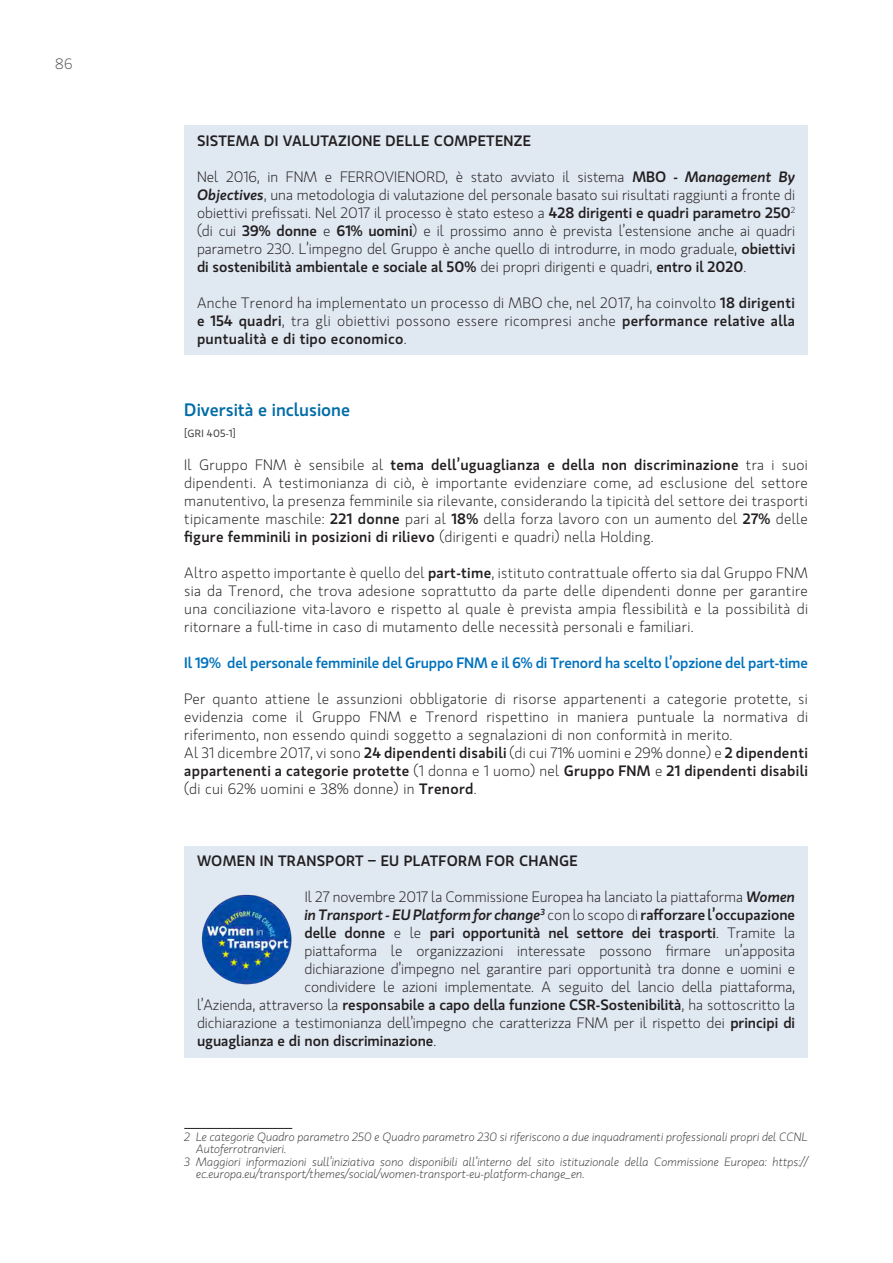
<style>
.page{position:relative;width:893px;height:1263px;background:#fff}
.page>*{position:absolute;margin:0;border:0;box-sizing:border-box;transform-origin:0 0}
.SOTTOTITOLO{font:500 18px "Gloriola Std";color:#006ca6}
.INQUADRATO{font:300 15px/18px "Gloriola Std";color:#231f20;text-align:justify}
.TESTO{font:300 15px/18px "Gloriola Std";letter-spacing:.02em;color:#231f20;text-align:justify}
.TESTO-2{font:500 15px/18px "Gloriola Std";letter-spacing:.02em;color:#231f20;text-align:justify}
.INQUADRATO-2{font:500 15px "Gloriola Std";color:#231f20}
.TESTO-3{font:500 15px "Gloriola Std";letter-spacing:-.01em;color:#0072bc}
.INQUADRATO-3{font:500 15px "Gloriola Std";letter-spacing:.02em;color:#231f20}
.INQUADRATO-4{font:italic 500 15px "Gloriola Std";color:#231f20}
.t1{font:300 15px "Gloriola Std";color:#57585a}
.NOTE{font:italic 300 12px/12px "Gloriola Std";color:#3e3e3f}
.GRI{font:10.5px "Gloriola Std";letter-spacing:.02em;color:#3e3e3f}
.s1{font-weight:500}
.s2{font-weight:500;font-style:italic}
.s3{font-weight:300}
.s4{font-weight:300;font-style:normal}
.s5{font-style:normal}
</style>
<div class="page">
<div style="left:184px;top:126px;width:624px;height:31px;background:#e0e8f2"></div>
<div style="left:184px;top:144px;width:624px;height:31px;background:#e0e8f2"></div>
<div style="left:184px;top:162px;width:624px;height:121px;background:#e0e8f2"></div>
<div style="left:184px;top:270px;width:624px;height:31px;background:#e0e8f2"></div>
<div style="left:184px;top:288px;width:624px;height:67px;background:#e0e8f2"></div>
<div style="left:184px;top:846px;width:624px;height:31px;background:#e0e8f2"></div>
<div style="left:184px;top:864px;width:624px;height:31px;background:#e0e8f2"></div>
<div style="left:184px;top:882px;width:624px;height:175px;background:#e0e8f2"></div>
<img style="left:201px;top:894px;width:91px;height:91px">
<hr style="left:184px;top:1128px;width:108px;height:1px;background:#231f20">
<p class="t1" style="left:55px;top:54px;width:19px">86</p>
<p class="INQUADRATO-3" style="left:197px;top:130px;width:336px">SISTEMA DI VALUTAZIONE DELLE COMPETENZE</p>
<p class="INQUADRATO" style="left:197px;top:167px;width:600px">Nel 2016, in FNM e FERROVIENORD, è stato avviato il sistema <span class="s1">MBO -</span> <span class="s2">Management By Objectives</span>, una metodologia di valutazione del personale basato sui risultati raggiunti a fronte di obiettivi prefissati. Nel 2017 il processo è stato esteso a <span class="s1">428 dirigenti e quadri parametro 250</span><sup>2 </sup>(di cui <span class="s1">39% donne</span> e <span class="s1">61% uomini</span>) e il prossimo anno è prevista l’estensione anche ai quadri parametro 230. L’impegno del Gruppo è anche quello di introdurre, in modo graduale, <span class="s1">obiettivi di sostenibilità ambientale e sociale al 50%</span> dei propri dirigenti e quadri, <span class="s1">entro il 2020</span>.</p>
<p class="INQUADRATO" style="left:197px;top:293px;width:600px">Anche Trenord ha implementato un processo di MBO che, nel 2017, ha coinvolto <span class="s1">18 dirigenti e 154 quadri</span>, tra gli obiettivi possono essere ricompresi anche <span class="s1">performance relative alla puntualità e di tipo economico</span>.</p>
<p class="SOTTOTITOLO" style="left:184px;top:397px;width:167px">Diversità e inclusione</p>
<p class="GRI" style="left:184px;top:426px;width:53px">[GRI 405-1]</p>
<p class="TESTO" style="left:184px;top:455px;width:625px">Il Gruppo FNM è sensibile al <span class="s1">tema dell’uguaglianza e della non discriminazione</span> tra i suoi dipendenti. A testimonianza di ciò, è importante evidenziare come, ad esclusione del settore manutentivo, la presenza femminile sia rilevante, considerando la tipicità del settore dei trasporti tipicamente maschile: <span class="s1">221 donne</span> pari al <span class="s1">18%</span> della forza lavoro con un aumento del <span class="s1">27%</span> delle <span class="s1">figure femminili in posizioni di rilievo</span> (dirigenti e quadri) nella Holding.</p>
<p class="TESTO" style="left:184px;top:563px;width:625px">Altro aspetto importante è quello del <span class="s1">part-time</span>, istituto contrattuale offerto sia dal Gruppo FNM sia da Trenord, che trova adesione soprattutto da parte delle dipendenti donne per garantire una conciliazione vita-lavoro e rispetto al quale è prevista ampia flessibilità e la possibilità di ritornare a full-time in caso di mutamento delle necessità personali e familiari.</p>
<p class="TESTO-3" style="left:184px;top:652px;width:625px">Il 19% del personale femminile del Gruppo FNM e il 6% di Trenord ha scelto l’opzione del part-time</p>
<p class="TESTO" style="left:184px;top:689px;width:625px">Per quanto attiene le assunzioni obbligatorie di risorse appartenenti a categorie protette, si evidenzia come il Gruppo FNM e Trenord rispettino in maniera puntuale la normativa di riferimento, non essendo quindi soggetto a segnalazioni di non conformità in merito.</p>
<p class="TESTO-2" style="left:184px;top:743px;width:625px"><span class="s3">Al 31 dicembre 2017, vi sono</span> 24 dipendenti disabili <span class="s3">(di cui 71% uomini e 29% donne) e</span> 2 dipendenti appartenenti a categorie protette <span class="s3">(1 donna e 1 uomo) nel</span> Gruppo FNM <span class="s3">e</span> 21 dipendenti disabili <span class="s3">(di cui 62% uomini e 38% donne) in</span> Trenord<span class="s3">.</span></p>
<p class="INQUADRATO-3" style="left:197px;top:850px;width:382px">WOMEN IN TRANSPORT – EU PLATFORM FOR CHANGE</p>
<p class="INQUADRATO" style="left:305px;top:887px;width:492px">Il 27 novembre 2017 la Commissione Europea ha lanciato la piattaforma <span class="s2">Women</span></p>
<p class="INQUADRATO-4" style="left:304px;top:904px;width:492px">in Transport - EU Platform for change<sup>3</sup> <span class="s4">con lo scopo di</span> <span class="s5">rafforzare l’occupazione</span></p>
<p class="INQUADRATO-2" style="left:304px;top:922px;width:492px">delle donne <span class="s3">e le</span> pari opportunità nel settore dei trasporti<span class="s3">. Tramite la</span></p>
<p class="INQUADRATO" style="left:304px;top:941px;width:492px">piattaforma le organizzazioni interessate possono firmare un’apposita</p>
<p class="INQUADRATO" style="left:304px;top:959px;width:492px">dichiarazione d’impegno nel garantire pari opportunità tra donne e uomini e</p>
<p class="INQUADRATO" style="left:304px;top:977px;width:492px">condividere le azioni implementate. A seguito del lancio della piattaforma,</p>
<p class="INQUADRATO-2" style="left:197px;top:994px;width:600px"><span class="s3">l’Azienda, attraverso la</span> responsabile a capo della funzione CSR-Sostenibilità<span class="s3">, ha sottoscritto la</span></p>
<p class="INQUADRATO" style="left:197px;top:1013px;width:600px">dichiarazione a testimonianza dell’impegno che caratterizza FNM per il rispetto dei <span class="s1">principi di</span></p>
<p class="INQUADRATO-2" style="left:197px;top:1030px;width:241px">uguaglianza e di non discriminazione<span class="s3">.</span></p>
<p class="NOTE" style="left:196px;top:1131px;width:613px;text-indent:-12px">2 Le categorie Quadro parametro 250 e Quadro parametro 230 si riferiscono a due inquadramenti professionali propri del CCNL<br>Autoferrotranvieri.</p>
<p class="NOTE" style="left:196px;top:1155px;width:613px;text-indent:-12px">3 Maggiori informazioni sull’iniziativa sono disponibili all’interno del sito istituzionale della Commissione Europea: https:// ec.europa.eu/transport/themes/social/women-transport-eu-platform-change_en.</p>
</div>
